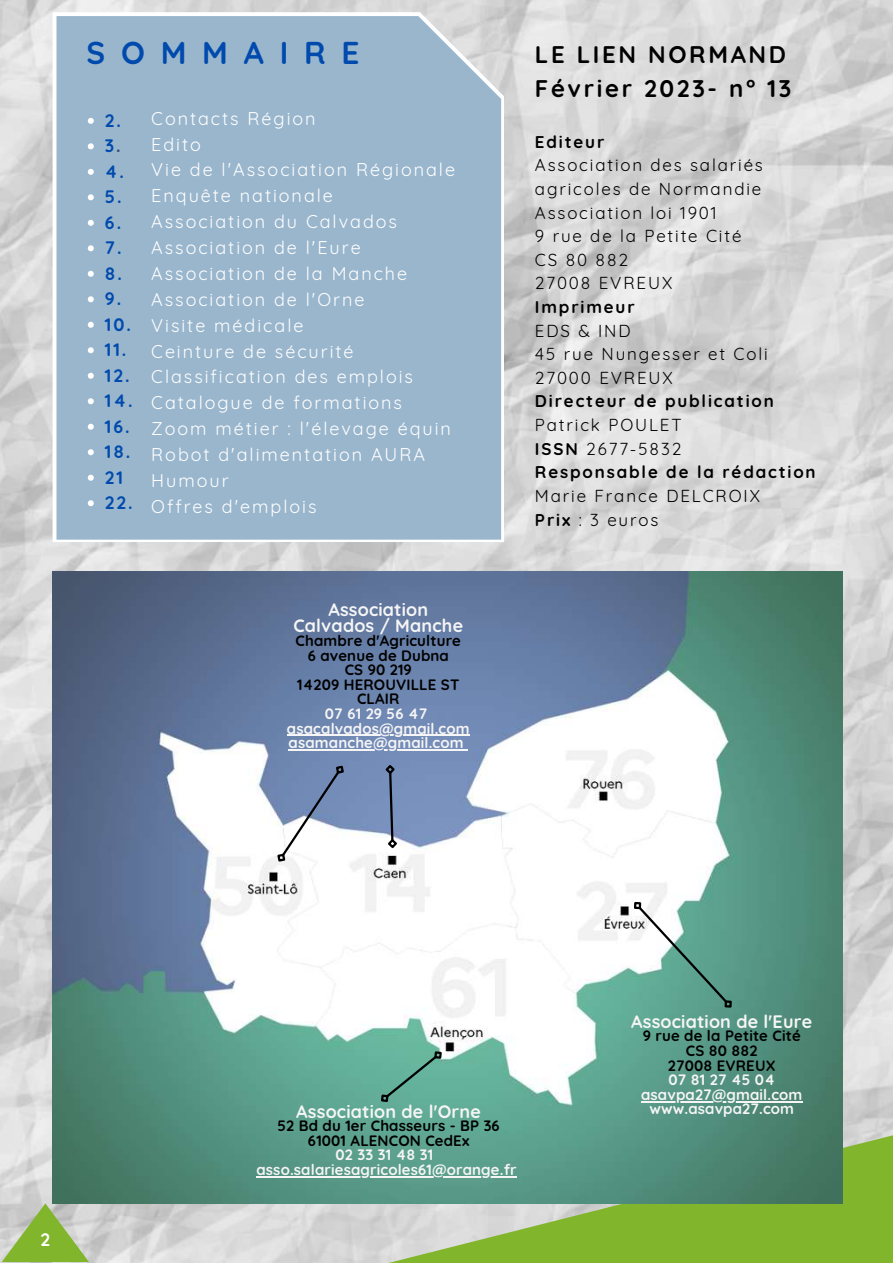
<style>
.page{position:relative;width:893px;height:1264px;background:#fff}
.page>*{position:absolute;margin:0;border:0;box-sizing:border-box;transform-origin:0 0}
.t1{font:700 31.5px "Quicksand";letter-spacing:.5em;color:#004aad}
.t2{font:700 24px/33.8px "Quicksand";letter-spacing:.11em;color:#000}
.t3{font:18px/25.8px "Quicksand";letter-spacing:.11em;color:#fff}
.t4{font:700 18px/16.8px "Quicksand";letter-spacing:.01em;color:#f5f5f5;text-align:center}
.t5{font:700 18px/25.5px "Quicksand";letter-spacing:.11em;color:#004aad}
.t6{font:700 18px "Quicksand";color:#fffffe}
.t7{font:16.95px/23.5px "Quicksand";letter-spacing:.11em;color:#000}
.t8{font:700 16.95px/23.5px "Quicksand";letter-spacing:.11em;color:#000}
.t9{font:700 15px/14.5px "Quicksand";letter-spacing:.01em;color:#000;text-align:center}
.t10{font:700 15px/14.5px "Quicksand";letter-spacing:.01em;color:#f5f5f5;text-align:center}
.s1{color:#334872}
.s2{font-weight:400}
.s3{font-weight:700}
</style>
<div class="page">
<img style="left:0;top:0;width:892px;height:1082px">
<svg style="left:0;top:1082px;width:892px;height:180px"></svg>
<svg style="left:53px;top:12px;width:451px;height:530px;fill:#99b6cd"></svg>
<svg style="left:1px;top:1203px;width:88px;height:59px"></svg>
<img style="left:53px;top:571px;width:789px;height:632px">
<hr style="left:256px;top:1176px;width:260px;height:1px;background:#f5f5f5">
<svg style="left:206px;top:724px;width:167px;height:146px"></svg>
<svg style="left:383px;top:762px;width:16px;height:88px"></svg>
<svg style="left:375px;top:1045px;width:98px;height:79px"></svg>
<svg style="left:636px;top:904px;width:130px;height:124px"></svg>
<div style="left:724px;top:1000px;width:7px;height:7px;border:2px solid #000"></div>
<div style="left:634px;top:901px;width:7px;height:8px;border:2px solid #000"></div>
<div style="left:86px;top:94px;width:378px;height:438px;background:#99b6cd"></div>
<hr style="left:287px;top:734px;width:183px;height:2px;background:#f5f5f5">
<hr style="left:288px;top:749px;width:176px;height:1px;background:#f5f5f5">
<hr style="left:641px;top:1100px;width:161px;height:2px;background:#f5f5f5">
<svg style="left:88px;top:118px;width:6px;height:6px"></svg>
<svg style="left:88px;top:143px;width:6px;height:6px"></svg>
<svg style="left:88px;top:169px;width:6px;height:6px"></svg>
<svg style="left:88px;top:194px;width:6px;height:6px"></svg>
<svg style="left:88px;top:220px;width:6px;height:6px"></svg>
<svg style="left:88px;top:245px;width:6px;height:6px"></svg>
<svg style="left:88px;top:271px;width:6px;height:6px"></svg>
<svg style="left:88px;top:296px;width:6px;height:6px"></svg>
<svg style="left:88px;top:322px;width:6px;height:6px"></svg>
<svg style="left:88px;top:347px;width:6px;height:6px"></svg>
<svg style="left:88px;top:373px;width:6px;height:6px"></svg>
<svg style="left:88px;top:398px;width:6px;height:6px"></svg>
<svg style="left:88px;top:424px;width:6px;height:6px"></svg>
<svg style="left:88px;top:449px;width:6px;height:6px"></svg>
<svg style="left:88px;top:474px;width:6px;height:6px"></svg>
<svg style="left:88px;top:500px;width:6px;height:6px"></svg>
<h1 class="t1" style="left:87px;top:32px;width:274px">SOMMAIRE</h1>
<p class="t5" style="left:105px;top:107px;width:29px">2.<br>3<span class="s1">.<br></span>4.<br>5.<br>6.<br>7.<br>8.<br>9.<br>10.<br>11.<br>12.<br>14.<br>16.<br>18.<br>21<br>22.</p>
<p class="t3" style="left:151px;top:105px;width:305px">Contacts Région<br>Edito<br>Vie de l'Association Régionale<br>Enquête nationale<br>Association du Calvados<br>Association de l'Eure<br>Association de la Manche<br>Association de l'Orne<br>Visite médicale<br>Ceinture de sécurité<br>Classification des emplois<br>Catalogue de formations<br>Zoom métier : l'élevage équin<br>Robot d'alimentation AURA<br>Humour<br>Offres d'emplois</p>
<p class="t4" style="left:293px;top:600px;width:171px">Association<br>Calvados / Manche</p>
<p class="t9" style="left:295px;top:633px;width:167px">Chambre d'Agriculture<br>6 avenue de Dubna<br>CS 90 219<br>14209 HEROUVILLE ST<br>CLAIR</p>
<p class="t10" style="left:287px;top:706px;width:184px">07 61 29 56 47 asacalvados@gmail.com asamanche@gmail.com</p>
<h2 class="t2" style="left:535px;top:37px;width:258px">LE LIEN NORMAND<br>Février 2023- n° 13</h2>
<p class="t8" style="left:535px;top:130px;width:71px">Editeur</p>
<p class="t7" style="left:535px;top:153px;width:229px">Association des salariés agricoles de Normandie<br>Association loi 1901<br>9 rue de la Petite Cité<br>CS 80 882<br>27008 EVREUX</p>
<p class="t8" style="left:535px;top:295px;width:101px">Imprimeur</p>
<p class="t7" style="left:535px;top:318px;width:234px">EDS &amp; IND<br>45 rue Nungesser et Coli<br>27000 EVREUX</p>
<p class="t8" style="left:535px;top:389px;width:240px">Directeur de publication</p>
<p class="t8" style="left:535px;top:413px;width:282px"><span class="s2">Patrick POULET<br></span>ISSN <span class="s2">2677-5832<br></span>Responsable de la rédaction</p>
<p class="t7" style="left:535px;top:484px;width:226px">Marie France DELCROIX<br><span class="s3">Prix</span> : 3 euros</p>
<p class="t6" style="left:41px;top:1227px;width:11px">2</p>
<p class="t4" style="left:296px;top:1102px;width:186px">Association de l'Orne</p>
<p class="t9" style="left:277px;top:1118px;width:224px">52 Bd du 1er Chasseurs - BP 36<br>61001 ALENCON CedEx</p>
<p class="t10" style="left:256px;top:1147px;width:261px">02 33 31 48 31 asso.salariesagricoles61@orange.fr</p>
<p class="t4" style="left:631px;top:1012px;width:183px">Association de l'Eure</p>
<p class="t9" style="left:642px;top:1028px;width:159px">9 rue de la Petite Cité<br>CS 80 882<br>27008 EVREUX</p>
<p class="t10" style="left:641px;top:1072px;width:163px">07 81 27 45 04 asavpa27@gmail.com www.asavpa27.com</p>
</div>
